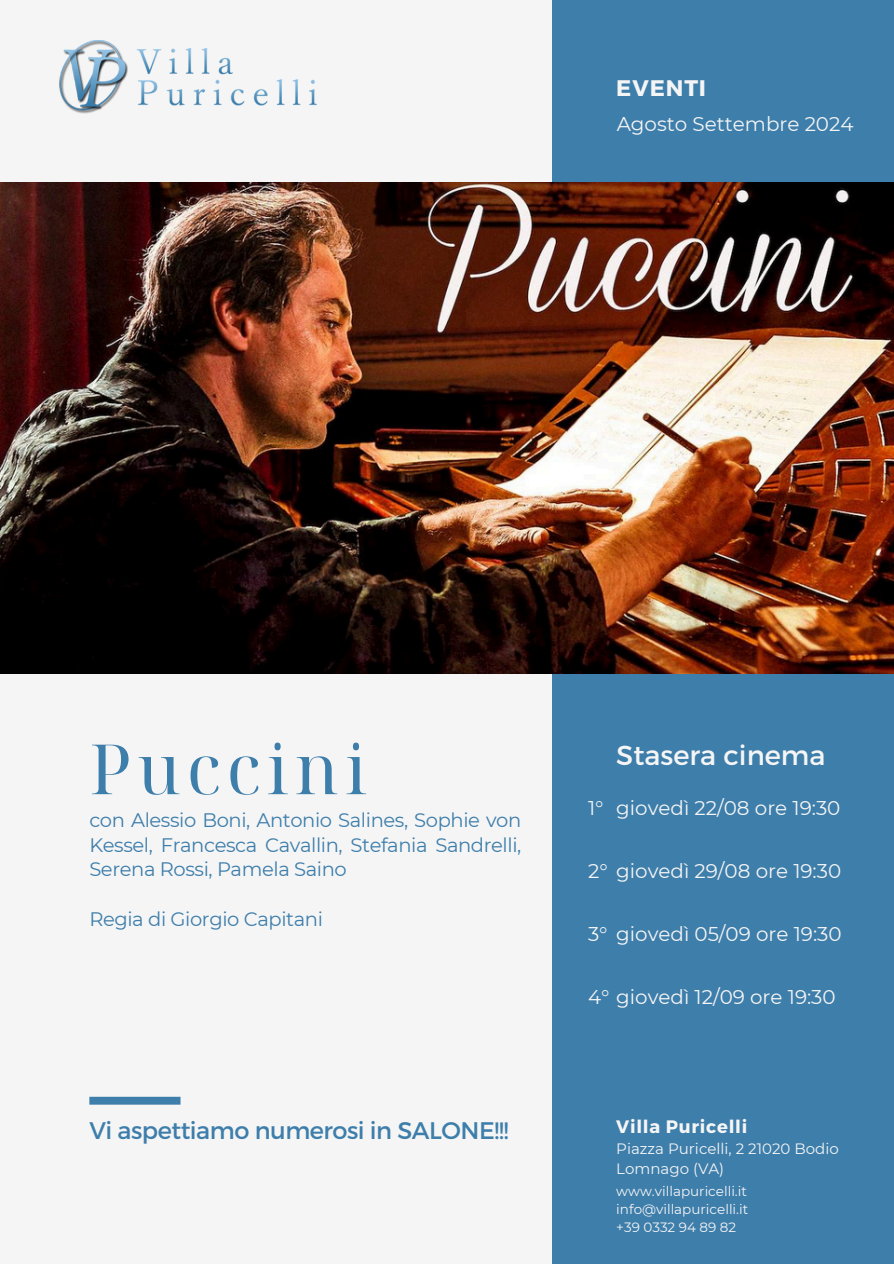
<style>
.page{position:relative;width:894px;height:1264px;background:#fff}
.page>*{position:absolute;margin:0;border:0;box-sizing:border-box;transform-origin:0 0}
.t1{font:69.3px "Noto Serif Display";letter-spacing:.085em;color:#3e7eab}
.t2{font:27.3px "Montserrat";color:#f5f5f5}
.t3{font:24px "Montserrat";letter-spacing:-.02em;color:#3e7eab}
.t4{font:700 22.5px "Montserrat";letter-spacing:.04em;color:#f5f5f5}
.t5{font:19.8px "Montserrat";color:#f5f5f5}
.t6{font:19.5px/24.8px "Montserrat";letter-spacing:-.02em;color:#3e7eab;text-align:justify}
.t7{font:700 18px "Montserrat";letter-spacing:.04em;color:#f5f5f5}
.t8{font:15px/20.2px "Montserrat";color:#f5f5f5}
.t9{font:13.5px "Montserrat";color:#f5f5f5}
</style>
<div class="page">
<div style="left:0;top:0;width:893px;height:1263px;background:#f5f5f5"></div>
<div style="left:552px;top:557px;width:341px;height:706px;background:#3e7eab"></div>
<div style="left:552px;top:0;width:341px;height:190px;background:#3e7eab"></div>
<img style="left:0;top:182px;width:893px;height:491px">
<div style="left:89px;top:1096px;width:91px;height:8px;background:#3e7eab"></div>
<img style="left:60px;top:40px;width:256px;height:73px">
<h6 class="t4" style="left:616px;top:73px;width:91px">EVENTI</h6>
<h6 class="t5" style="left:616px;top:112px;width:238px">Agosto Settembre 2024</h6>
<p class="t1" style="left:89px;top:720px;width:279px">Puccini</p>
<p class="t6" style="left:89px;top:807px;width:433px">con Alessio Boni, Antonio Salines, Sophie von Kessel, Francesca Cavallin, Stefania Sandrelli, Serena Rossi, Pamela Saino</p>
<p class="t6" style="left:89px;top:906px;width:235px">Regia di Giorgio Capitani</p>
<p class="t3" style="left:89px;top:1115px;width:420px">Vi aspettiamo numerosi in SALONE!!!</p>
<h1 class="t5" style="left:588px;top:796px;width:17px">1°</h1>
<p class="t2" style="left:616px;top:737px;width:211px">Stasera cinema</p>
<h6 class="t5" style="left:616px;top:796px;width:225px">giovedì 22/08 ore 19:30</h6>
<h6 class="t5" style="left:588px;top:859px;width:254px">2° giovedì 29/08 ore 19:30</h6>
<h6 class="t5" style="left:588px;top:922px;width:255px">3° giovedì 05/09 ore 19:30</h6>
<h5 class="t5" style="left:588px;top:985px;width:249px">4° giovedì 12/09 ore 19:30</h5>
<h6 class="t7" style="left:616px;top:1114px;width:132px">Villa Puricelli</h6>
<h6 class="t8" style="left:616px;top:1138px;width:224px">Piazza Puricelli, 2 21020 Bodio<br>Lomnago (VA)</h6>
<h6 class="t9" style="left:616px;top:1182px;width:132px">www.villapuricelli.it</h6>
<h6 class="t9" style="left:616px;top:1200px;width:133px">info@villapuricelli.it</h6>
<h2 class="t9" style="left:616px;top:1218px;width:121px">+39 0332 94 89 82</h2>
</div>
